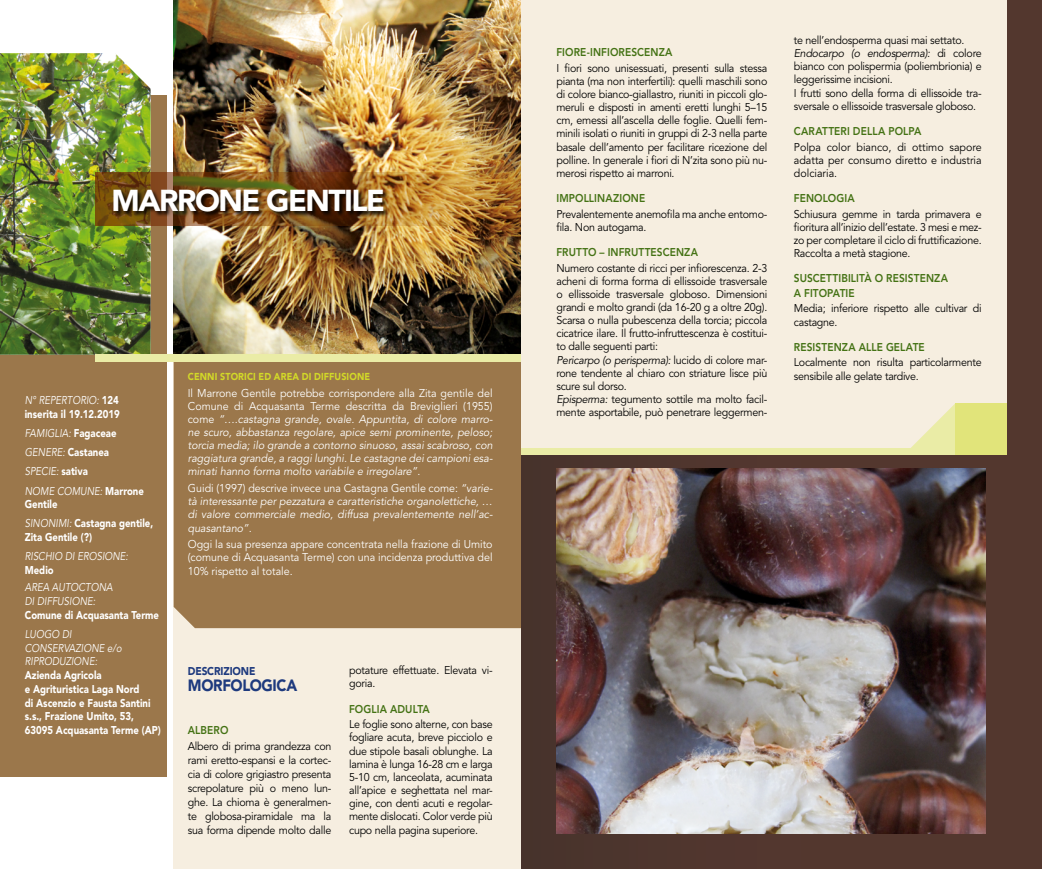
<style>
.page{position:relative;width:1042px;height:869px;background:#fff}
.page>*{position:absolute;margin:0;border:0;box-sizing:border-box;transform-origin:0 0}
.t1{font:900 30px "Avenir";letter-spacing:-.05em;color:#fff}
.t2{font:900 16.25px "Avenir";letter-spacing:-.02em;color:#1e3a7e;scale:.9 1}
.t3{font:11.25px/13.1px "Avenir";letter-spacing:-.025em;color:#000;text-align:justify;scale:.95 1}
.t4{font:italic 11.25px/13.1px "Avenir";color:#fff;text-align:justify;scale:.95 1}
.t5{font:900 11.25px/13.8px "Avenir";color:#fff;scale:.85 1}
.t6{font:800 11.25px/14.5px "Avenir";letter-spacing:.01em;color:#447214;scale:.9 1}
.t7{font:italic 11.25px/19.1px "Avenir";color:#fff;scale:.85 1}
.t8{font:11.25px/13.5px "Avenir";color:#fff;text-align:justify;scale:.95 1}
.t9{font:900 11.25px "Avenir";letter-spacing:-.01em;color:#1e3a7e;scale:.9 1}
.t10{font:900 10px "Avenir";letter-spacing:.015em;color:#d2d928;scale:.9 1}
.s1{font-style:italic}
.s2{font-style:normal}
.s3{font-weight:400;font-style:italic}
.s4{font-weight:900;font-style:normal}
</style>
<div class="page">
<img style="left:521px;top:0;width:521px;height:868px">
<div style="left:0;top:96px;width:167px;height:680px;background:#9b774b"></div>
<img style="left:0;top:53px;width:151px;height:301px">
<div style="left:521px;top:0;width:485px;height:449px;background:#f6eee0"></div>
<img style="left:174px;top:0;width:347px;height:354px">
<div style="left:174px;top:354px;width:347px;height:514px;background:#f6eee0"></div>
<img style="left:96px;top:172px;width:425px;height:53px">
<div style="left:113px;top:188px;width:276px;height:29px;background:#000;opacity:.85"></div>
<div style="left:521px;top:448px;width:485px;height:6px;background:#eaeca6"></div>
<svg style="left:911px;top:404px;width:44px;height:44px"></svg>
<div style="left:955px;top:403px;width:51px;height:51px;background:#e1e47a"></div>
<div style="left:174px;top:361px;width:347px;height:267px;background:#9b774b"></div>
<div style="left:96px;top:354px;width:425px;height:7px;background:#eaeca6"></div>
<img style="left:556px;top:468px;width:429px;height:365px">
<p class="t3" style="left:794px;top:34px;width:199px;text-align:left">te nell’endosperma quasi mai settato.<br><span class="s1">Endocarpo (o endosperma):</span> di colore bianco con polispermia (poliembrionia) e leggerissime incisioni.<br>I frutti sono della forma di ellissoide tra&shy;sversale o ellissoide trasversale globoso.</p>
<p class="t6" style="left:794px;top:124px;width:143px">CARATTERI DELLA POLPA</p>
<p class="t3" style="left:794px;top:140px;width:199px">Polpa color bianco, di ottimo sapore adatta per consumo diretto e industria dolciaria.</p>
<p class="t6" style="left:794px;top:191px;width:69px">FENOLOGIA</p>
<p class="t3" style="left:794px;top:207px;width:199px">Schiusura gemme in tarda primavera e fioritura all’inizio dell’estate. 3 mesi e mez&shy;zo per completare il ciclo di fruttificazione.<br>Raccolta a metà stagione.</p>
<p class="t6" style="left:794px;top:271px;width:173px">SUSCETTIBILITÀ O RESISTENZA<br>A FITOPATIE</p>
<p class="t3" style="left:794px;top:302px;width:199px">Media; inferiore rispetto alle cultivar di castagne.</p>
<p class="t6" style="left:794px;top:339px;width:147px">RESISTENZA ALLE GELATE</p>
<p class="t3" style="left:794px;top:356px;width:199px">Localmente non risulta particolarmente</p>
<p class="t6" style="left:556px;top:45px;width:130px">FIORE-INFIORESCENZA</p>
<p class="t3" style="left:556px;top:62px;width:223px">I fiori sono unisessuati, presenti sulla stessa pianta (ma non interfertili): quelli maschili sono di colore bianco-giallastro, riuniti in piccoli glo&shy;meruli e disposti in amenti eretti lunghi 5–15 cm, emessi all’ascella delle foglie. Quelli fem&shy;minili isolati o riuniti in gruppi di 2-3 nella parte basale dell’amento per facilitare ricezione del polline. In generale i fiori di N’zita sono più nu&shy;merosi rispetto ai marroni.</p>
<p class="t6" style="left:556px;top:191px;width:100px">IMPOLLINAZIONE</p>
<p class="t3" style="left:556px;top:207px;width:223px">Prevalentemente anemofila ma anche entomo&shy;fila. Non autogama.</p>
<p class="t6" style="left:556px;top:244px;width:159px">FRUTTO – INFRUTTESCENZA</p>
<p class="t3" style="left:556px;top:261px;width:223px;text-align:left">Numero costante di ricci per infiorescenza. 2-3 acheni di forma forma di ellissoide trasversale o ellissoide trasversale globoso. Dimensioni grandi e molto grandi (da 16-20 g a oltre 20g).<br>Scarsa o nulla pubescenza della torcia; piccola cicatrice ilare. Il frutto-infruttescenza è costitui&shy;to dalle seguenti parti:<br><span class="s1">Pericarpo (o perisperma):</span> lucido di colore mar&shy;rone tendente al chiaro con striature lisce più scure sul dorso.<br><span class="s1">Episperma:</span> tegumento sottile ma molto facil&shy;mente asportabile, può penetrare leggermen-</p>
<h1 class="t1" style="left:112px;top:182px;width:275px">MARRONE GENTILE</h1>
<p class="t10" style="left:188px;top:370px;width:204px">CENNI STORICI ED AREA DI DIFFUSIONE</p>
<p class="t3" style="left:794px;top:369px;width:133px">sensibile alle gelate tardive.</p>
<p class="t4" style="left:188px;top:386px;width:322px"><span class="s2">Il Marrone Gentile potrebbe corrispondere alla Zita gentile del Comune di Acquasanta Terme descritta da Breviglieri (1955) come</span> “….castagna grande, ovale. Appuntita, di colore marro&shy;ne scuro, abbastanza regolare, apice semi prominente, peloso; torcia media; ilo grande a contorno sinuoso, assai scabroso, con raggiatura grande, a raggi lunghi. Le castagne dei campioni esa&shy;minati hanno forma molto variabile e irregolare”<span class="s2">.</span></p>
<p class="t4" style="left:188px;top:481px;width:322px"><span class="s2">Guidi (1997) descrive invece una Castagna Gentile come:</span> “varie&shy;tà interessante per pezzatura e caratteristiche organolettiche, … di valore commerciale medio, diffusa prevalentemente nell’ac&shy;quasantano”.</p>
<p class="t8" style="left:188px;top:537px;width:322px">Oggi la sua presenza appare concentrata nella frazione di Umito (comune di Acquasanta Terme) con una incidenza produttiva del 10% rispetto al totale.</p>
<p class="t5" style="left:25px;top:393px;width:113px"><span class="s3">N° REPERTORIO:</span> 124 inserita il 19.12.2019</p>
<p class="t7" style="left:25px;top:424px;width:142px">FAMIGLIA: <span class="s4">Fagaceae<br></span>GENERE: <span class="s4">Castanea<br></span>SPECIE: <span class="s4">sativa<br></span>NOME COMUNE: <span class="s4">Marrone</span></p>
<p class="t5" style="left:25px;top:494px;width:153px;line-height:19.1px">Gentile<br><span class="s3">SINONIMI:</span> Castagna gentile,</p>
<p class="t5" style="left:25px;top:530px;width:81px">Zita Gentile (?)</p>
<p class="t7" style="left:25px;top:547px;width:123px">RISCHIO DI EROSIONE:</p>
<p class="t5" style="left:25px;top:563px;width:35px">Medio</p>
<p class="t7" style="left:25px;top:580px;width:105px;line-height:13.8px">AREA AUTOCTONA<br>DI DIFFUSIONE:</p>
<p class="t5" style="left:25px;top:607px;width:159px">Comune di Acquasanta Terme</p>
<p class="t7" style="left:25px;top:627px;width:115px;line-height:13.8px">LUOGO DI<br>CONSERVAZIONE e/o<br>RIPRODUZIONE:</p>
<p class="t5" style="left:25px;top:668px;width:161px">Azienda Agricola<br>e Agrituristica Laga Nord<br>di Ascenzio e Fausta Santini s.s., Frazione Umito, 53,<br>63095 Acquasanta Terme (AP)</p>
<p class="t3" style="left:349px;top:664px;width:153px">potature effettuate. Elevata vi&shy;goria.</p>
<p class="t6" style="left:349px;top:701px;width:91px">FOGLIA ADULTA</p>
<p class="t3" style="left:349px;top:717px;width:153px">Le foglie sono alterne, con base fogliare acuta, breve picciolo e due stipole basali oblunghe. La lamina è lunga 16-28 cm e larga 5-10 cm, lanceolata, acuminata all’apice e seghettata nel mar&shy;gine, con denti acuti e regolar&shy;mente dislocati. Color verde più cupo nella pagina superiore.</p>
<p class="t9" style="left:188px;top:663px;width:77px">DESCRIZIONE</p>
<h2 class="t2" style="left:188px;top:675px;width:123px">MORFOLOGICA</h2>
<p class="t6" style="left:188px;top:722px;width:47px">ALBERO</p>
<p class="t3" style="left:188px;top:739px;width:153px;line-height:13.9px">Albero di prima grandezza con rami eretto-espansi e la cortec&shy;cia di colore grigiastro presenta screpolature più o meno lun&shy;ghe. La chioma è generalmen&shy;te globosa-piramidale ma la sua forma dipende molto dalle</p>
</div>
